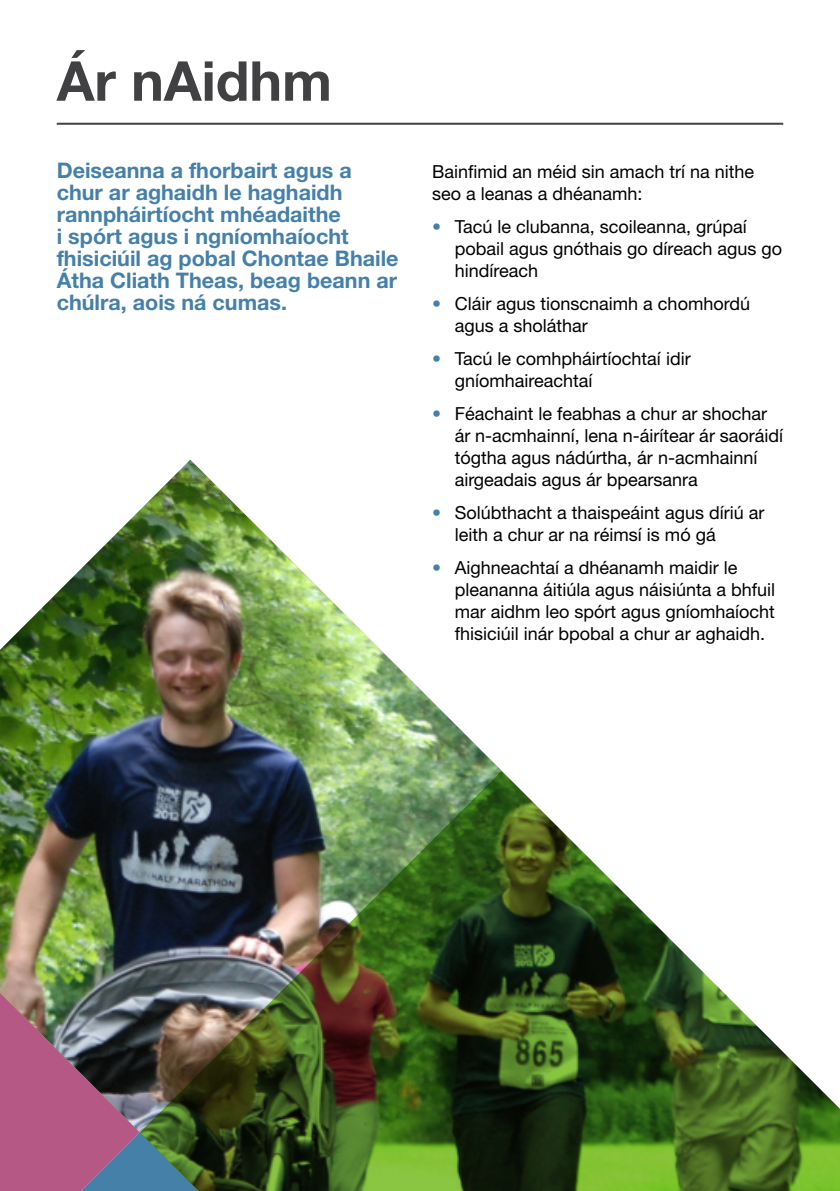
<style>
.page{position:relative;width:840px;height:1191px;background:#fff}
.page>*{position:absolute;margin:0;border:0;box-sizing:border-box;transform-origin:0 0}
.t1{font:700 55px "Helvetica Neue";color:#414042}
.t2{font:700 21.6px/22px "Helvetica Neue";color:#4580a9}
.t3{font:18px/22px "Helvetica Neue";color:#000}
.s1{color:#4580a9}
</style>
<div class="page">
<img style="left:0;top:460px;width:502px;height:520px">
<svg style="left:0;top:980px;width:140px;height:211px;background:#8e5e78"></svg>
<hr style="left:57px;top:123px;width:725px;height:2px;background:#414042">
<img style="left:140px;top:771px;width:699px;height:420px">
<h1 class="t1" style="left:57px;top:47px;width:276px">Ár nAidhm</h1>
<p class="t2" style="left:57px;top:159px;width:343px">Deiseanna a fhorbairt agus a chur ar aghaidh le haghaidh rannpháirtíocht mhéadaithe<br>i spórt agus i ngníomhaíocht fhisiciúil ag pobal Chontae Bhaile<br>Átha Cliath Theas, beag beann ar chúlra, aois ná cumas.</p>
<p class="t3" style="left:432px;top:160px;width:323px">Bainfimid an méid sin amach trí na nithe seo a leanas a dhéanamh:</p>
<p class="t3" style="left:454px;top:215px;width:329px;text-indent:-23px"><span class="s1">•</span> Tacú le clubanna, scoileanna, grúpaí pobail agus gnóthais go díreach agus go hindíreach</p>
<p class="t3" style="left:454px;top:292px;width:297px;text-indent:-23px"><span class="s1">•</span> Cláir agus tionscnaimh a chomhordú agus a sholáthar</p>
<p class="t3" style="left:454px;top:347px;width:237px;text-indent:-23px"><span class="s1">•</span> Tacú le comhpháirtíochtaí idir gníomhaireachtaí</p>
<p class="t3" style="left:454px;top:402px;width:330px;text-indent:-23px"><span class="s1">•</span> Féachaint le feabhas a chur ar shochar ár n-acmhainní, lena n-áirítear ár saoráidí tógtha agus nádúrtha, ár n-acmhainní airgeadais agus ár bpearsanra</p>
<p class="t3" style="left:454px;top:501px;width:311px;text-indent:-23px"><span class="s1">•</span> Solúbthacht a thaispeáint agus díriú ar leith a chur ar na réimsí is mó gá</p>
<p class="t3" style="left:454px;top:556px;width:322px;text-indent:-23px"><span class="s1">•</span> Aighneachtaí a dhéanamh maidir le pleananna áitiúla agus náisiúnta a bhfuil mar aidhm leo spórt agus gníomhaíocht fhisiciúil inár bpobal a chur ar aghaidh.</p>
</div>
